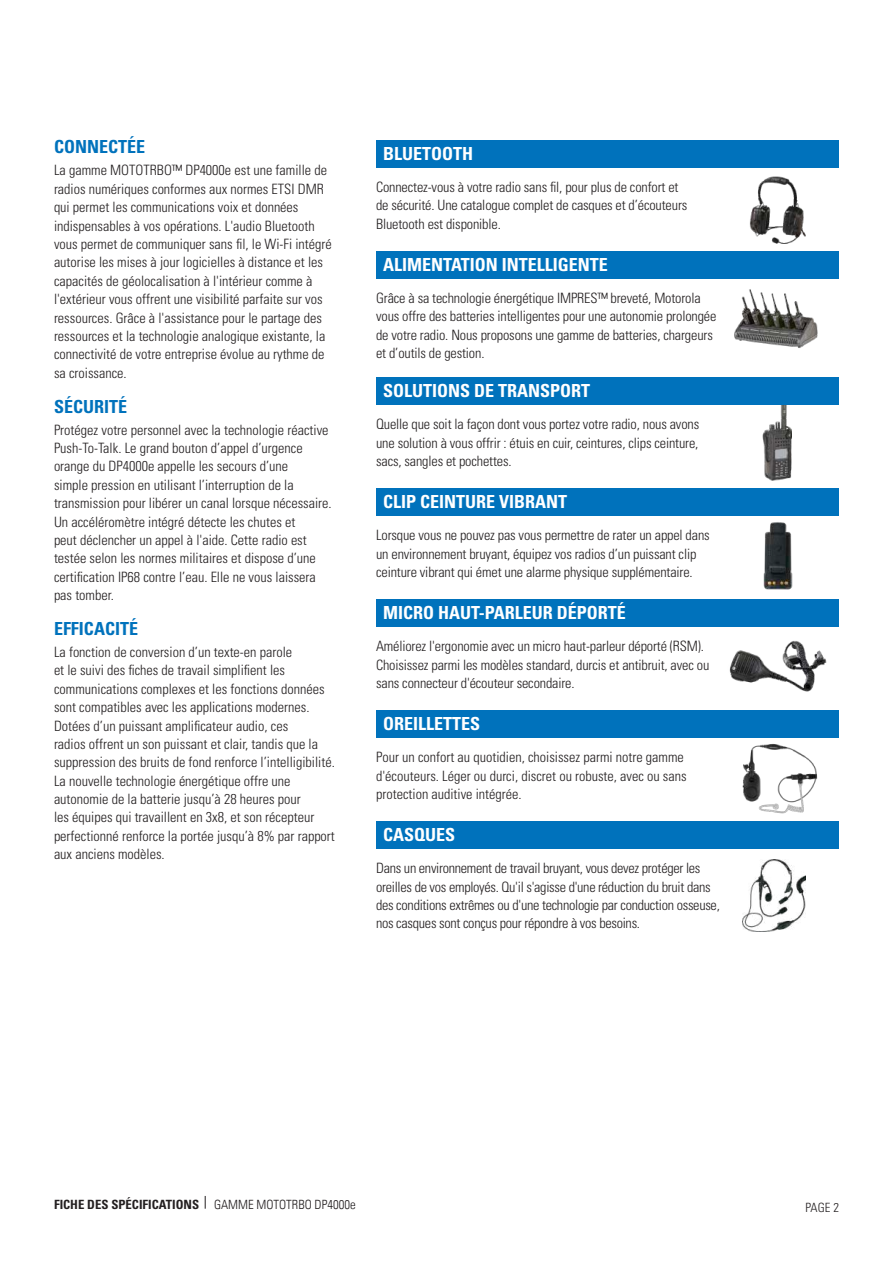
<style>
.page{position:relative;width:893px;height:1263px;background:#fff}
.page>*{position:absolute;margin:0;border:0;box-sizing:border-box;transform-origin:0 0}
.t1{font:700 condensed 18px "Univers LT Std";color:#fff}
.t2{font:700 condensed 18px "Univers LT Std";color:#0072bc}
.t3{font:300 condensed 14.25px/18.3px "Univers LT Std";color:#231f20}
.t4{font:300 condensed 14.25px/18.3px "Univers LT Std";letter-spacing:-.02em;color:#231f20}
.t5{font:700 condensed 12.75px "Univers LT Std";color:#231f20}
.t6{font:300 condensed 12.75px "Univers LT Std";color:#231f20}
.s1{font-family:"Univers LT";font-weight:300}
</style>
<div class="page">
<img style="left:760px;top:404px;width:32px;height:77px">
<div style="left:376px;top:140px;width:463px;height:27px;background:#0072bc"></div>
<div style="left:376px;top:488px;width:463px;height:27px;background:#0072bc"></div>
<div style="left:376px;top:251px;width:463px;height:27px;background:#0072bc"></div>
<div style="left:376px;top:599px;width:463px;height:27px;background:#0072bc"></div>
<div style="left:376px;top:377px;width:463px;height:27px;background:#0072bc"></div>
<div style="left:376px;top:710px;width:463px;height:27px;background:#0072bc"></div>
<div style="left:376px;top:821px;width:463px;height:27px;background:#0072bc"></div>
<img style="left:749px;top:176px;width:56px;height:67px">
<img style="left:729px;top:640px;width:98px;height:52px">
<img style="left:734px;top:289px;width:84px;height:59px">
<img style="left:736px;top:737px;width:86px;height:77px">
<img style="left:743px;top:860px;width:62px;height:71px">
<img style="left:763px;top:522px;width:29px;height:68px">
<svg style="left:205px;top:1196px;width:1px;height:13px"></svg>
<p class="t2" style="left:54px;top:136px;width:93px">CONNECTÉE</p>
<p class="t3" style="left:54px;top:161px;width:279px">La gamme MOTOTRBO™ DP4000e est une famille de radios numériques conformes aux normes ETSI DMR qui permet les communications voix et données indispensables à vos opérations. L'audio Bluetooth vous permet de communiquer sans fil, le Wi-Fi intégré autorise les mises à jour logicielles à distance et les capacités de géolocalisation à l'intérieur comme à l'extérieur vous offrent une visibilité parfaite sur vos ressources. Grâce à l'assistance pour le partage des ressources et la technologie analogique existante, la connectivité de votre entreprise évolue au rythme de sa croissance.</p>
<p class="t2" style="left:54px;top:395px;width:75px">SÉCURITÉ</p>
<p class="t3" style="left:54px;top:420px;width:279px">Protégez votre personnel avec la technologie réactive Push-To-Talk. Le grand bouton d’appel d’urgence orange du DP4000e appelle les secours d’une<br>simple pression en utilisant l’interruption de la transmission pour libérer un canal lorsque nécessaire.<br>Un accéléromètre intégré détecte les chutes et<br>peut déclencher un appel à l'aide. Cette radio est testée selon les normes militaires et dispose d’une certification IP68 contre l’eau. Elle ne vous laissera pas tomber.</p>
<p class="t2" style="left:54px;top:617px;width:86px">EFFICACITÉ</p>
<p class="t3" style="left:54px;top:643px;width:282px">La fonction de conversion d’un texte-en parole<br>et le suivi des fiches de travail simplifient les communications complexes et les fonctions données sont compatibles avec les applications modernes.<br>Dotées d’un puissant amplificateur audio, ces<br>radios offrent un son puissant et clair, tandis que la suppression des bruits de fond renforce l’intelligibilité.<br>La nouvelle technologie énergétique offre une autonomie de la batterie jusqu’à 28 heures pour<br>les équipes qui travaillent en 3x8, et son récepteur perfectionné renforce la portée jusqu’à 8% par rapport aux anciens modèles.</p>
<p class="t1" style="left:383px;top:143px;width:91px">BLUETOOTH</p>
<p class="t3" style="left:376px;top:178px;width:313px">Connectez-vous à votre radio sans fil, pour plus de confort et de sécurité. Une catalogue complet de casques et d’écouteurs<br>Bluetooth est disponible.</p>
<p class="t1" style="left:383px;top:254px;width:226px">ALIMENTATION INTELLIGENTE</p>
<p class="t3" style="left:376px;top:289px;width:342px">Grâce à sa technologie énergétique IMPRES™ breveté, Motorola vous offre des batteries intelligentes pour une autonomie prolongée de votre radio. Nous proposons une gamme de batteries, chargeurs et d’outils de gestion.</p>
<p class="t1" style="left:383px;top:380px;width:209px">SOLUTIONS DE TRANSPORT</p>
<p class="t3" style="left:376px;top:415px;width:325px;text-align:justify">Quelle que soit la façon dont vous portez votre radio, nous avons une solution à vous offrir : étuis en cuir, ceintures, clips ceinture, sacs, sangles et pochettes.</p>
<p class="t1" style="left:383px;top:491px;width:186px">CLIP CEINTURE VIBRANT</p>
<p class="t3" style="left:376px;top:526px;width:335px">Lorsque vous ne pouvez pas vous permettre de rater un appel dans un environnement bruyant, équipez vos radios d’un puissant clip ceinture vibrant qui émet une alarme physique supplémentaire.</p>
<p class="t1" style="left:383px;top:602px;width:244px">MICRO HAUT-PARLEUR DÉPORTÉ</p>
<p class="t3" style="left:376px;top:637px;width:335px">Améliorez l'ergonomie avec un micro haut-parleur déporté (RSM).<br>Choisissez parmi les modèles standard, durcis et antibruit, avec ou sans connecteur d'écouteur secondaire.</p>
<p class="t1" style="left:383px;top:713px;width:99px">OREILLETTES</p>
<p class="t3" style="left:376px;top:748px;width:312px">Pour un confort au quotidien, choisissez parmi notre gamme d'écouteurs. Léger ou durci, discret ou robuste, avec ou sans protection auditive intégrée.</p>
<p class="t1" style="left:383px;top:824px;width:74px">CASQUES</p>
<p class="t4" style="left:376px;top:859px;width:345px">Dans un environnement de travail bruyant, vous devez protéger les oreilles de vos employés. Qu'il s'agisse d'une réduction du bruit dans des conditions extrêmes ou d'une technologie par conduction osseuse, nos casques sont conçus pour répondre à vos besoins.</p>
<p class="t5" style="left:54px;top:1196px;width:303px">FICHE DES SPÉCIFICATIONS <span class="s1">GAMME MOTOTRBO DP4000e</span></p>
<p class="t6" style="left:805px;top:1199px;width:35px">PAGE 2</p>
</div>
